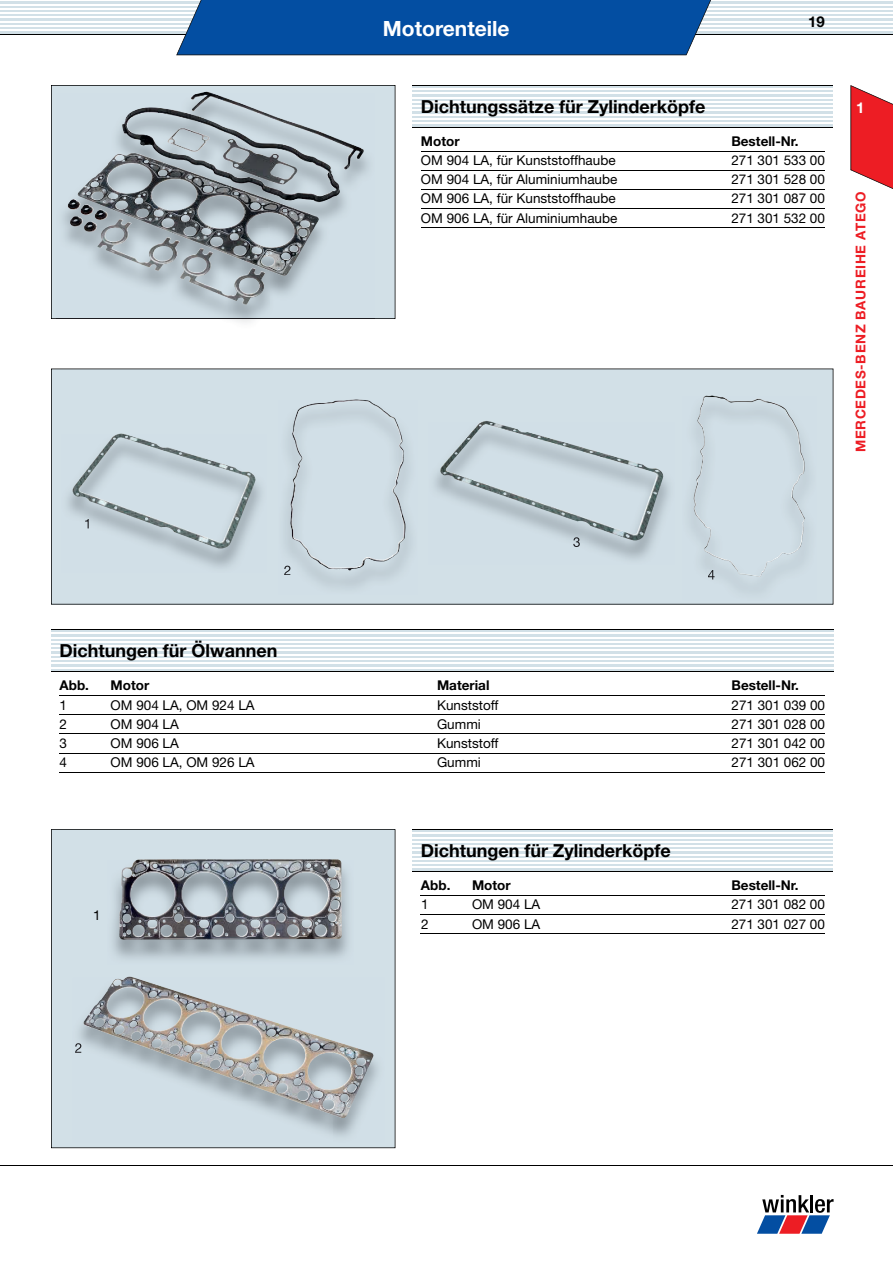
<style>
.page{position:relative;width:893px;height:1263px;background:#fff}
.page>*{position:absolute;margin:0;border:0;box-sizing:border-box;transform-origin:0 0}
.t1{font:700 21px "Helvetica Neue";color:#fff}
.t2{font:700 18px "Helvetica Neue";color:#000}
.t3{font:700 15px "Helvetica Neue";color:#000}
.t4{font:700 15px "Helvetica Neue";color:#fff}
.t5{font:13.5px "Helvetica Neue";color:#000}
.t6{font:700 13.5px "Helvetica Neue";color:#000}
.t7{font:700 13.5px "Helvetica Neue";letter-spacing:.05em;color:#ed1d24}
.t8{font:13.5px "Helvetica Neue LTW1 G";color:#000}
</style>
<div class="page">
<svg style="left:1px;top:1px;width:892px;height:33px;fill:#d2e0e7"></svg>
<hr style="left:0;top:4px;width:893px;height:1px;background:#fff">
<hr style="left:0;top:8px;width:893px;height:2px;background:#fff">
<hr style="left:0;top:13px;width:893px;height:1px;background:#fff">
<hr style="left:0;top:17px;width:893px;height:1px;background:#fff">
<hr style="left:0;top:21px;width:893px;height:1px;background:#fff">
<hr style="left:0;top:25px;width:893px;height:2px;background:#fff">
<hr style="left:0;top:30px;width:893px;height:1px;background:#fff">
<hr style="left:0;top:34px;width:893px;height:1px;background:#000">
<svg style="left:176px;top:0;width:541px;height:55px"></svg>
<svg style="left:757px;top:1195px;width:76px;height:39px"></svg>
<hr style="left:0;top:1165px;width:893px;height:1px;background:#000">
<svg style="left:850px;top:85px;width:43px;height:104px"></svg>
<svg style="left:51px;top:85px;width:344px;height:234px;fill:#d2e0e7"></svg>
<div style="left:51px;top:829px;width:344px;height:319px;background:#d2e0e7"></div>
<div style="left:51px;top:369px;width:782px;height:235px;background:#d2e0e7"></div>
<svg style="left:51px;top:630px;width:782px;height:41px;fill:#d2e0e7"></svg>
<hr style="left:51px;top:633px;width:782px;height:1px;background:#fff">
<hr style="left:51px;top:637px;width:782px;height:1px;background:#fff">
<hr style="left:51px;top:641px;width:782px;height:2px;background:#fff">
<hr style="left:51px;top:646px;width:782px;height:1px;background:#fff">
<hr style="left:51px;top:650px;width:782px;height:1px;background:#fff">
<hr style="left:51px;top:654px;width:782px;height:1px;background:#fff">
<hr style="left:51px;top:658px;width:782px;height:2px;background:#fff">
<hr style="left:51px;top:663px;width:782px;height:1px;background:#fff">
<hr style="left:51px;top:667px;width:782px;height:1px;background:#fff">
<hr style="left:51px;top:629px;width:782px;height:1px;background:#000">
<hr style="left:51px;top:671px;width:782px;height:1px;background:#000">
<hr style="left:60px;top:695px;width:51px;height:1px;background:#000">
<hr style="left:111px;top:695px;width:326px;height:1px;background:#000">
<hr style="left:437px;top:695px;width:294px;height:1px;background:#000">
<hr style="left:731px;top:695px;width:94px;height:1px;background:#000">
<hr style="left:60px;top:714px;width:51px;height:1px;background:#000">
<hr style="left:111px;top:714px;width:326px;height:1px;background:#000">
<hr style="left:437px;top:714px;width:294px;height:1px;background:#000">
<hr style="left:731px;top:714px;width:94px;height:1px;background:#000">
<hr style="left:60px;top:734px;width:51px;height:1px;background:#000">
<hr style="left:111px;top:734px;width:326px;height:1px;background:#000">
<hr style="left:437px;top:734px;width:294px;height:1px;background:#000">
<hr style="left:731px;top:734px;width:94px;height:1px;background:#000">
<hr style="left:60px;top:753px;width:51px;height:1px;background:#000">
<hr style="left:60px;top:772px;width:51px;height:1px;background:#000">
<hr style="left:111px;top:753px;width:326px;height:1px;background:#000">
<hr style="left:111px;top:772px;width:326px;height:1px;background:#000">
<hr style="left:437px;top:753px;width:294px;height:1px;background:#000">
<hr style="left:437px;top:772px;width:294px;height:1px;background:#000">
<hr style="left:731px;top:753px;width:94px;height:1px;background:#000">
<hr style="left:731px;top:772px;width:94px;height:1px;background:#000">
<svg style="left:412px;top:830px;width:421px;height:41px;fill:#d2e0e7"></svg>
<hr style="left:412px;top:833px;width:421px;height:1px;background:#fff">
<hr style="left:412px;top:837px;width:421px;height:1px;background:#fff">
<hr style="left:412px;top:841px;width:421px;height:1px;background:#fff">
<hr style="left:412px;top:845px;width:421px;height:2px;background:#fff">
<hr style="left:412px;top:850px;width:421px;height:1px;background:#fff">
<hr style="left:412px;top:854px;width:421px;height:1px;background:#fff">
<hr style="left:412px;top:858px;width:421px;height:1px;background:#fff">
<hr style="left:412px;top:862px;width:421px;height:2px;background:#fff">
<hr style="left:412px;top:867px;width:421px;height:1px;background:#fff">
<hr style="left:412px;top:829px;width:421px;height:1px;background:#000">
<hr style="left:412px;top:871px;width:421px;height:1px;background:#000">
<hr style="left:421px;top:895px;width:51px;height:1px;background:#000">
<hr style="left:472px;top:895px;width:259px;height:1px;background:#000">
<hr style="left:731px;top:895px;width:94px;height:1px;background:#000">
<hr style="left:421px;top:914px;width:51px;height:1px;background:#000">
<hr style="left:421px;top:933px;width:51px;height:1px;background:#000">
<hr style="left:472px;top:914px;width:259px;height:1px;background:#000">
<hr style="left:472px;top:933px;width:259px;height:1px;background:#000">
<hr style="left:731px;top:914px;width:94px;height:1px;background:#000">
<hr style="left:731px;top:933px;width:94px;height:1px;background:#000">
<svg style="left:412px;top:86px;width:421px;height:41px;fill:#d2e0e7"></svg>
<hr style="left:412px;top:89px;width:421px;height:1px;background:#fff">
<hr style="left:412px;top:93px;width:421px;height:1px;background:#fff">
<hr style="left:412px;top:97px;width:421px;height:1px;background:#fff">
<hr style="left:412px;top:101px;width:421px;height:2px;background:#fff">
<hr style="left:412px;top:106px;width:421px;height:1px;background:#fff">
<hr style="left:412px;top:110px;width:421px;height:1px;background:#fff">
<hr style="left:412px;top:114px;width:421px;height:1px;background:#fff">
<hr style="left:412px;top:118px;width:421px;height:2px;background:#fff">
<hr style="left:412px;top:123px;width:421px;height:1px;background:#fff">
<hr style="left:412px;top:85px;width:421px;height:1px;background:#000">
<hr style="left:412px;top:127px;width:421px;height:1px;background:#000">
<hr style="left:421px;top:151px;width:310px;height:1px;background:#000">
<hr style="left:731px;top:151px;width:94px;height:1px;background:#000">
<hr style="left:421px;top:170px;width:310px;height:1px;background:#000">
<hr style="left:731px;top:170px;width:94px;height:1px;background:#000">
<hr style="left:421px;top:189px;width:310px;height:1px;background:#000">
<hr style="left:731px;top:189px;width:94px;height:1px;background:#000">
<hr style="left:421px;top:208px;width:310px;height:1px;background:#000">
<hr style="left:421px;top:228px;width:310px;height:1px;background:#000">
<hr style="left:731px;top:208px;width:94px;height:1px;background:#000">
<hr style="left:731px;top:228px;width:94px;height:1px;background:#000">
<img style="left:57px;top:93px;width:318px;height:230px">
<hr style="left:57px;top:319px;width:318px;height:1px;background:#000">
<hr style="left:57px;top:318px;width:318px;height:1px;background:#1d1d21">
<img style="left:122px;top:92px;width:242px;height:111px">
<img style="left:107px;top:860px;width:247px;height:104px">
<img style="left:119px;top:859px;width:223px;height:81px">
<img style="left:72px;top:978px;width:313px;height:164px">
<svg style="left:75px;top:1043px;width:6px;height:10px"></svg>
<img style="left:83px;top:976px;width:292px;height:143px">
<img style="left:61px;top:435px;width:206px;height:138px">
<img style="left:72px;top:433px;width:183px;height:115px">
<img style="left:279px;top:400px;width:138px;height:194px">
<svg style="left:284px;top:566px;width:6px;height:9px"></svg>
<img style="left:290px;top:399px;width:115px;height:171px">
<img style="left:429px;top:422px;width:245px;height:143px">
<svg style="left:573px;top:540px;width:7px;height:7px"></svg>
<img style="left:440px;top:421px;width:223px;height:119px">
<img style="left:682px;top:397px;width:134px;height:204px">
<svg style="left:708px;top:577px;width:6px;height:2px"></svg>
<img style="left:693px;top:396px;width:112px;height:181px">
<hr style="left:0;top:1086px;width:1px;height:177px;background:#000">
<hr style="left:0;top:0;width:1px;height:131px;background:#000">
<h1 class="t1" style="left:383px;top:16px;width:128px">Motorenteile</h1>
<p class="t3" style="left:808px;top:12px;width:18px">19</p>
<h2 class="t2" style="left:421px;top:95px;width:286px">Dichtungssätze für Zylinderköpfe</h2>
<p class="t6" style="left:421px;top:133px;width:40px">Motor</p>
<p class="t6" style="left:731px;top:133px;width:69px">Bestell-Nr.</p>
<p class="t5" style="left:421px;top:152px;width:196px">OM 904 LA, für Kunststoffhaube</p>
<p class="t5" style="left:731px;top:152px;width:95px">271 301 533 00</p>
<p class="t5" style="left:421px;top:171px;width:198px">OM 904 LA, für Aluminiumhaube</p>
<p class="t5" style="left:731px;top:171px;width:95px">271 301 528 00</p>
<p class="t5" style="left:421px;top:191px;width:196px">OM 906 LA, für Kunststoffhaube</p>
<p class="t5" style="left:731px;top:191px;width:95px">271 301 087 00</p>
<p class="t5" style="left:421px;top:210px;width:198px">OM 906 LA, für Aluminiumhaube</p>
<p class="t5" style="left:731px;top:210px;width:95px">271 301 532 00</p>
<p class="t4" style="left:856px;top:99px;width:10px">1</p>
<p class="t7" style="left:852px;top:452px;width:262px;rotate:-90deg">MERCEDES-BENZ BAUREIHE ATEGO</p>
<h2 class="t2" style="left:60px;top:639px;width:219px">Dichtungen für Ölwannen</h2>
<p class="t6" style="left:60px;top:677px;width:31px">Abb.</p>
<p class="t6" style="left:111px;top:677px;width:40px">Motor</p>
<p class="t6" style="left:437px;top:677px;width:54px">Material</p>
<p class="t6" style="left:731px;top:677px;width:69px">Bestell-Nr.</p>
<p class="t5" style="left:60px;top:697px;width:9px">1</p>
<p class="t5" style="left:111px;top:697px;width:146px">OM 904 LA, OM 924 LA</p>
<p class="t5" style="left:437px;top:697px;width:63px">Kunststoff</p>
<p class="t5" style="left:731px;top:697px;width:95px">271 301 039 00</p>
<p class="t5" style="left:60px;top:716px;width:9px">2</p>
<p class="t5" style="left:111px;top:716px;width:70px">OM 904 LA</p>
<p class="t5" style="left:437px;top:716px;width:45px">Gummi</p>
<p class="t5" style="left:731px;top:716px;width:95px">271 301 028 00</p>
<p class="t5" style="left:60px;top:735px;width:9px">3</p>
<p class="t5" style="left:111px;top:735px;width:70px">OM 906 LA</p>
<p class="t5" style="left:437px;top:735px;width:63px">Kunststoff</p>
<p class="t5" style="left:731px;top:735px;width:95px">271 301 042 00</p>
<p class="t5" style="left:60px;top:754px;width:9px">4</p>
<p class="t5" style="left:111px;top:754px;width:146px">OM 906 LA, OM 926 LA</p>
<p class="t5" style="left:437px;top:754px;width:45px">Gummi</p>
<p class="t5" style="left:731px;top:754px;width:95px">271 301 062 00</p>
<p class="t8" style="left:93px;top:906px;width:9px">1</p>
<h2 class="t2" style="left:421px;top:839px;width:251px">Dichtungen für Zylinderköpfe</h2>
<p class="t6" style="left:421px;top:877px;width:31px">Abb.</p>
<p class="t6" style="left:472px;top:877px;width:40px">Motor</p>
<p class="t6" style="left:731px;top:877px;width:69px">Bestell-Nr.</p>
<p class="t5" style="left:421px;top:896px;width:9px">1</p>
<p class="t5" style="left:472px;top:896px;width:70px">OM 904 LA</p>
<p class="t5" style="left:731px;top:896px;width:95px">271 301 082 00</p>
<p class="t5" style="left:421px;top:916px;width:9px">2</p>
<p class="t5" style="left:472px;top:916px;width:70px">OM 906 LA</p>
<p class="t5" style="left:731px;top:916px;width:95px">271 301 027 00</p>
</div>
